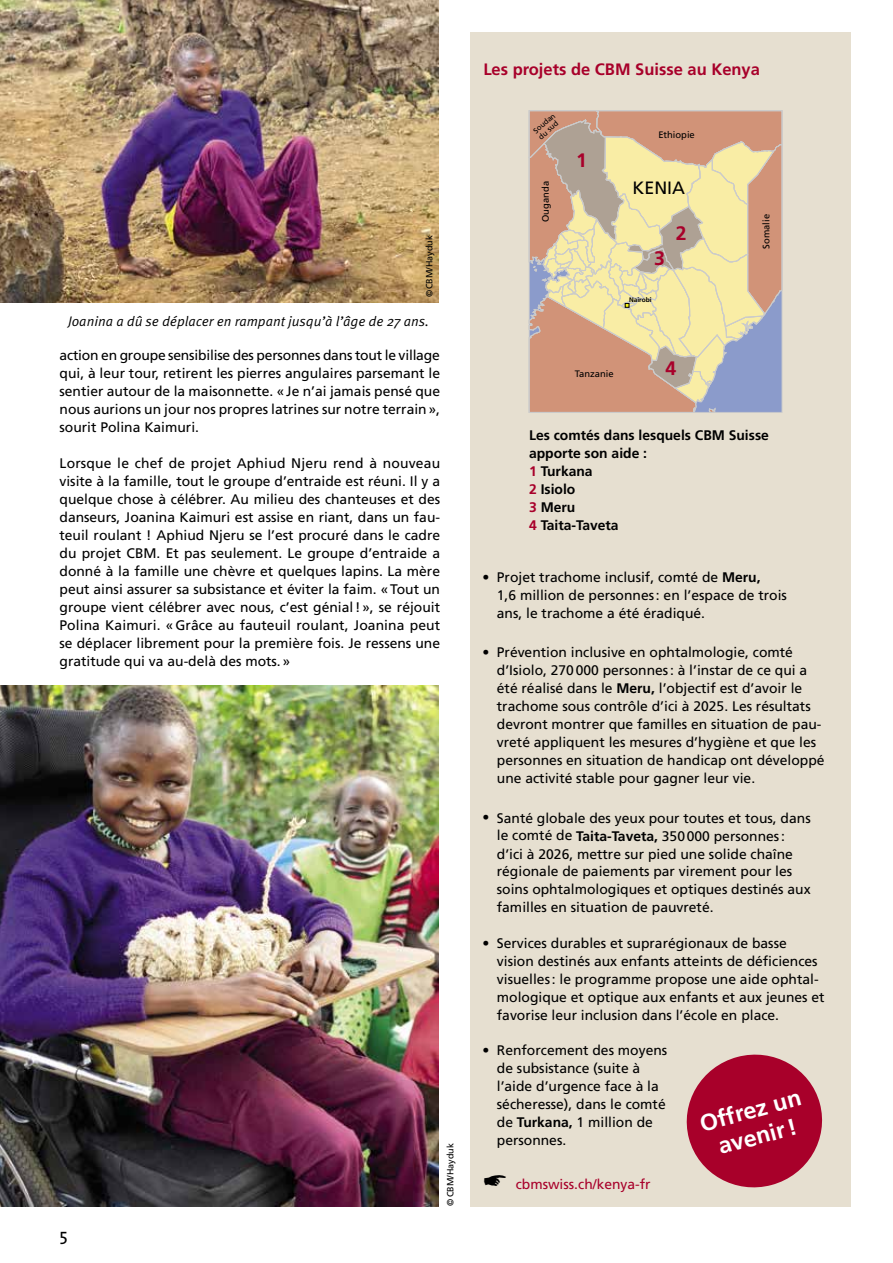
<style>
.page{position:relative;width:893px;height:1263px;background:#fff}
.page>*{position:absolute;margin:0;border:0;box-sizing:border-box;transform-origin:0 0}
.t1{font:700 23.25px/26.8px "Frutiger LT Com";color:#fff;text-align:center}
.t2{font:700 19.5px "Frutiger LT Com";color:#a8002a}
.t3{font:18px "The Sans Caps";color:#000}
.t4{font:17.85px "Frutiger LT Com";color:#000}
.t5{font:700 16.5px "Frutiger LT Com";color:#a8002a}
.t6{font:13.95px "Frutiger LT Com";color:#a8002a}
.t7{font:13.8px/18px "Frutiger LT Com";color:#000}
.t8{font:700 13.8px/18px "Frutiger LT Com";color:#000}
.t9{font:italic 13.8px "Meta Pro";color:#000}
.t10{font:9.45px "Frutiger LT Com";color:#000}
.t11{font:9px "Frutiger LT Com";color:#000}
.t12{font:7.5px/7.9px "Frutiger LT Com";color:#000}
.t13{font:700 6.6px "Frutiger LT Com";color:#000}
.s1{color:#a8002a}
.s2{font-weight:700}
</style>
<div class="page">
<div style="left:470px;top:32px;width:380px;height:1174px;background:#e6dfd0"></div>
<svg style="left:529px;top:110px;width:253px;height:303px"></svg>
<img style="left:0;top:0;width:439px;height:303px">
<img style="left:0;top:686px;width:439px;height:520px">
<svg style="left:686px;top:1054px;width:137px;height:134px"></svg>
<p class="t11" style="left:424px;top:297px;width:64px;rotate:-90deg">©CBM/Hayduk</p>
<p class="t9" style="left:68px;top:312px;width:363px">Joanina a dû se déplacer en rampant jusqu’à l’âge de 27 ans.</p>
<p class="t7" style="left:60px;top:346px;width:382px;text-align:justify">action en groupe sensibilise des personnes dans tout le village qui, à leur tour, retirent les pierres angulaires parsemant le sentier autour de la maisonnette. «Je n’ai jamais pensé que nous aurions un jour nos propres latrines sur notre terrain», sourit Polina Kaimuri.</p>
<p class="t7" style="left:60px;top:454px;width:382px;text-align:justify">Lorsque le chef de projet Aphiud Njeru rend à nouveau visite à la famille, tout le groupe d’entraide est réuni. Il y a quelque chose à célébrer. Au milieu des chanteuses et des danseurs, Joanina Kaimuri est assise en riant, dans un fau&shy;teuil roulant ! Aphiud Njeru se l’est procuré dans le cadre du projet CBM. Et pas seulement. Le groupe d’entraide a donné à la famille une chèvre et quelques lapins. La mère peut ainsi assurer sa subsistance et éviter la faim. «Tout un groupe vient célébrer avec nous, c’est génial!», se réjouit Polina Kaimuri. «Grâce au fauteuil roulant, Joanina peut se déplacer librement pour la première fois. Je ressens une gratitude qui va au-delà des mots.»</p>
<h3 class="t3" style="left:60px;top:1223px;width:10px">5</h3>
<p class="t11" style="left:445px;top:1206px;width:64px;rotate:-90deg">©CBM/Hayduk</p>
<h2 class="t5" style="left:483px;top:60px;width:278px">Les projets de CBM Suisse au Kenya</h2>
<p class="t12" style="left:532px;top:129px;width:28px;rotate:-40deg">Soudan du sud</p>
<p class="t10" style="left:540px;top:222px;width:42px;rotate:-90deg">Ouganda</p>
<p class="t2" style="left:576px;top:149px;width:12px">1</p>
<p class="t10" style="left:658px;top:129px;width:38px">Ethiopie</p>
<p class="t4" style="left:633px;top:177px;width:54px">KENIA</p>
<p class="t2" style="left:654px;top:246px;width:12px">3</p>
<p class="t2" style="left:676px;top:222px;width:12px">2</p>
<p class="t13" style="left:629px;top:296px;width:24px">Nairobi</p>
<p class="t10" style="left:575px;top:368px;width:40px">Tanzanie</p>
<p class="t2" style="left:665px;top:357px;width:12px">4</p>
<p class="t10" style="left:761px;top:249px;width:36px;rotate:-90deg">Somalie</p>
<p class="t8" style="left:529px;top:426px;width:241px">Les comtés dans lesquels CBM Suisse apporte son aide :</p>
<p class="t8" style="left:529px;top:462px;width:65px"><span class="s1">1</span> Turkana</p>
<p class="t8" style="left:529px;top:480px;width:48px"><span class="s1">2</span> Isiolo</p>
<p class="t8" style="left:529px;top:498px;width:48px"><span class="s1">3</span> Meru</p>
<p class="t8" style="left:529px;top:516px;width:91px"><span class="s1">4</span> Taita-Taveta</p>
<p class="t7" style="left:497px;top:568px;width:292px;text-indent:-14px">• Projet trachome inclusif, comté de <span class="s2">Meru,<br></span>1,6 million de personnes: en l’espace de trois ans, le trachome a été éradiqué.</p>
<p class="t7" style="left:497px;top:643px;width:329px;text-indent:-14px">• Prévention inclusive en ophtalmologie, comté d’Isiolo, 270000 personnes: à l’instar de ce qui a été réalisé dans le <span class="s2">Meru,</span> l’objectif est d’avoir le trachome sous contrôle d’ici à 2025. Les résultats devront montrer que familles en situation de pau&shy;vreté appliquent les mesures d’hygiène et que les personnes en situation de handicap ont développé une activité stable pour gagner leur vie.</p>
<p class="t7" style="left:497px;top:809px;width:315px;text-indent:-14px">• Santé globale des yeux pour toutes et tous, dans le comté de <span class="s2">Taita-Taveta,</span> 350000 personnes: d’ici à 2026, mettre sur pied une solide chaîne régionale de paiements par virement pour les soins ophtalmologiques et optiques destinés aux familles en situation de pauvreté.</p>
<p class="t7" style="left:497px;top:934px;width:329px;text-indent:-14px">• Services durables et suprarégionaux de basse vision destinés aux enfants atteints de déficiences visuelles: le programme propose une aide ophtal&shy;mologique et optique aux enfants et aux jeunes et favorise leur inclusion dans l’école en place.</p>
<p class="t7" style="left:497px;top:1041px;width:172px;text-indent:-14px">• Renforcement des moyens de subsistance (suite à l’aide d’urgence face à la sécheresse), dans le comté de <span class="s2">Turkana,</span> 1 million de personnes.</p>
<p class="t6" style="left:516px;top:1176px;width:136px">cbmswiss.ch/kenya-fr</p>
<p class="t1" style="left:697px;top:1111px;width:105px;rotate:-15deg">Offrez un avenir!</p>
</div>
